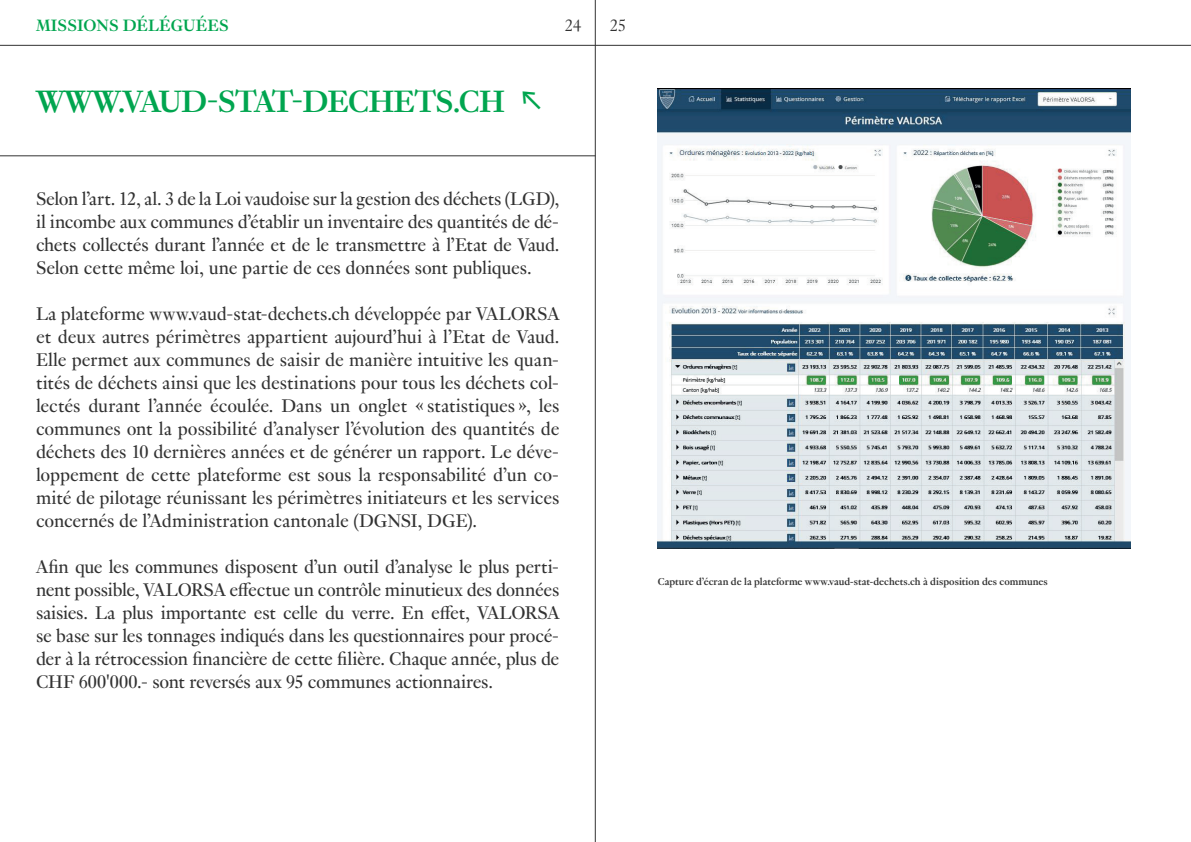
<style>
.page{position:relative;width:1191px;height:842px;background:#fff}
.page>*{position:absolute;margin:0;border:0;box-sizing:border-box;transform-origin:0 0}
.t1{font:700 33.8px "Genath";letter-spacing:-.02em;color:#00a54f}
.t2{font:20px/23px "Genath";letter-spacing:-.01em;color:#323232;text-align:justify}
.t3{font:700 18px "Genath";letter-spacing:.01em;color:#00a54f}
.t4{font:300 18px "Genath";color:#323232}
.t5{font:700 11px "Genath";color:#323232}
.s1{font-family:"Executive";font-weight:400;font-size:34px}
</style>
<div class="page">
<hr style="left:0;top:45px;width:1191px;height:1px;background:#323232">
<hr style="left:0;top:156px;width:595px;height:1px;background:#323232">
<hr style="left:595px;top:0;width:1px;height:842px;background:#323232">
<img style="left:658px;top:89px;width:472px;height:459px">
<p class="t3" style="left:36px;top:12px;width:194px">MISSIONS DÉLÉGUÉES</p>
<h1 class="t1" style="left:36px;top:77px;width:511px">WWW.VAUD-STAT-DECHETS.CH <span class="s1">↖</span></h1>
<p class="t4" style="left:565px;top:12px;width:18px">24</p>
<p class="t4" style="left:609px;top:12px;width:18px">25</p>
<p class="t2" style="left:36px;top:186px;width:525px">Selon l’art. 12, al. 3 de la Loi vaudoise sur la gestion des déchets (LGD), il incombe aux communes d’établir un inventaire des quantités de dé&shy;chets collectés durant l’année et de le transmettre à l’Etat de Vaud.<br>Selon cette même loi, une partie de ces données sont publiques.</p>
<p class="t2" style="left:36px;top:301px;width:525px">La plateforme www.vaud-stat-dechets.ch développée par VALORSA et deux autres périmètres appartient aujourd’hui à l’Etat de Vaud.<br>Elle permet aux communes de saisir de manière intuitive les quan&shy;tités de déchets ainsi que les destinations pour tous les déchets col&shy;lectés durant l’année écoulée. Dans un onglet « statistiques », les communes ont la possibilité d’analyser l’évolution des quantités de déchets des 10 dernières années et de générer un rapport. Le déve&shy;loppement de cette plateforme est sous la responsabilité d’un co&shy;mité de pilotage réunissant les périmètres initiateurs et les services concernés de l’Administration cantonale (DGNSI, DGE).</p>
<p class="t2" style="left:36px;top:554px;width:525px">Afin que les communes disposent d’un outil d’analyse le plus perti&shy;nent possible, VALORSA effectue un contrôle minutieux des données saisies. La plus importante est celle du verre. En effet, VALORSA se base sur les tonnages indiqués dans les questionnaires pour procé&shy;der à la rétrocession financière de cette filière. Chaque année, plus de CHF 600'000.- sont reversés aux 95 communes actionnaires.</p>
<p class="t5" style="left:658px;top:573px;width:391px">Capture d’écran de la plateforme www.vaud-stat-dechets.ch à disposition des communes</p>
</div>
